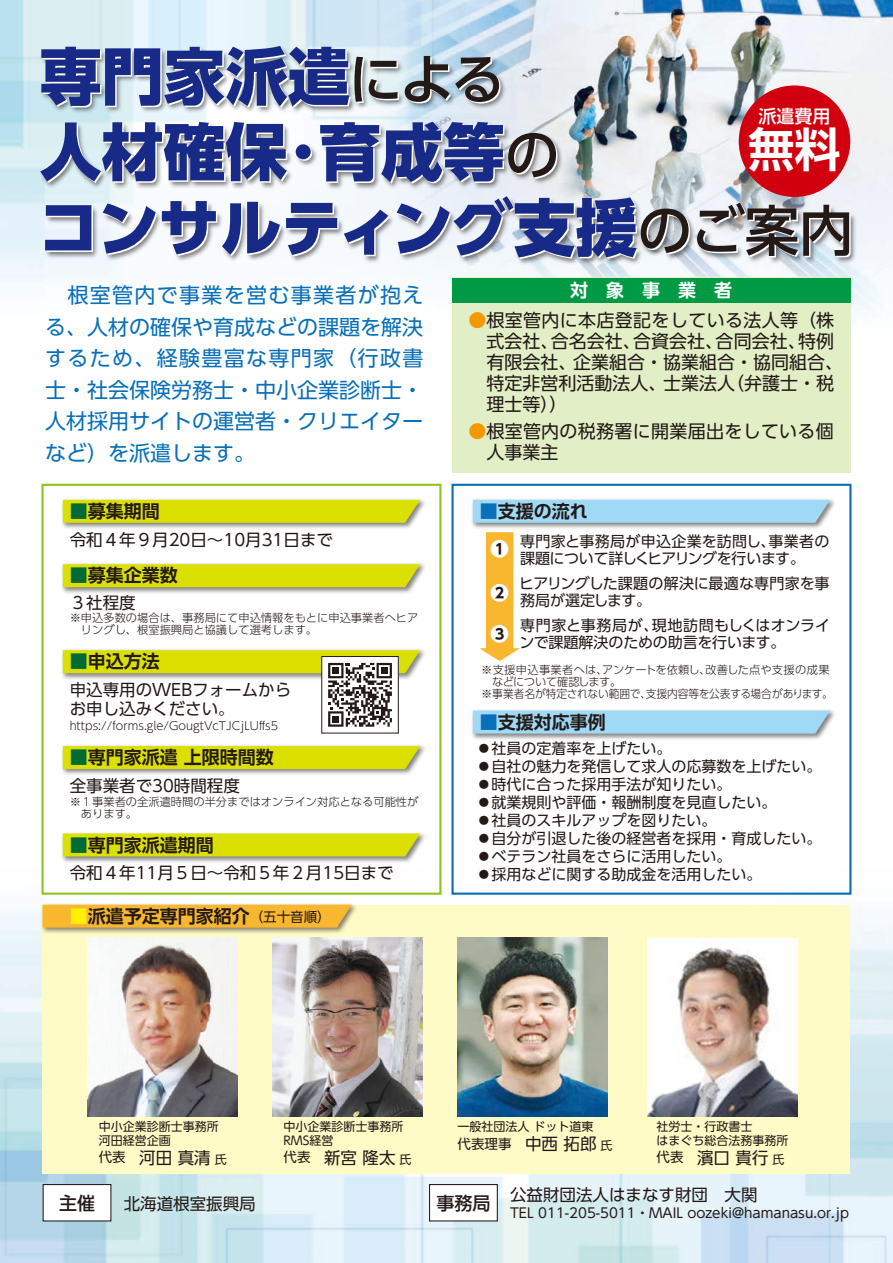
<style>
.page{position:relative;width:893px;height:1263px;background:#fff}
.page>*{position:absolute;margin:0;border:0;box-sizing:border-box;transform-origin:0 0}
.t1{font:800 61.95px/75.6px "UD Shin Go Pro";color:#182a88}
.t2{font:700 46.5px "UD Shin Go Pro De";color:#fff}
.t3{font:21px/31.5px "UD Shin Go Pro";color:#096fb8;text-align:justify}
.t4{font:700 18.9px "UD Shin Go Pro";color:#231916}
.t5{font:18px/21px "UD Shin Go Pro";color:#231916}
.t6{font:700 18px "UD Shin Go Pro De";color:#231916}
.t7{font:700 18px "UD Shin Go Pro De";color:#fff}
.t8{font:500 18px "UD Shin Go Pro";color:#231916}
.t9{font:500 18px "UD Shin Go Pro";color:#fff}
.t10{font:16.5px/19.5px "UD Shin Go Pro";color:#231916}
.t11{font:15px/16.5px "UD Shin Go Pro";color:#231916}
.t12{font:13.5px "UD Shin Go Pro";color:#231916}
.t13{font:12px/13.5px "UD Shin Go Pro";color:#231916}
.t14{font:300 11.25px/12px "UD Shin Go Pro";color:#231916}
.t15{font:300 11.25px "UD Shin Go Pro";letter-spacing:.025em;color:#231916}
.t16{font:300 11.25px "UD Shin Go Pro";letter-spacing:-.05em;color:#231916}
.s1{font-weight:500;font-size:54.45px;color:#231916}
.s2{color:#f39800}
.s3{color:#006935}
.s4{font-weight:300}
.s5{color:#fff100}
.s6{font-family:"UD Shin Go Pro";font-weight:400;font-size:13.5px}
.s7{color:#096fb8}
.s8{color:#fff}
.s9{font-size:13.5px}
.s10{font-size:12px}
.s11{font-size:16.5px}
</style>
<div class="page">
<img style="left:0;top:0;width:893px;height:310px">
<img style="left:0;top:862px;width:893px;height:401px">
<div style="left:430px;top:1184px;width:67px;height:37px;background:#fff"></div>
<div style="left:429px;top:1184px;width:69px;height:37px;border:1px solid #231916"></div>
<div style="left:43px;top:1184px;width:68px;height:37px;background:#fff"></div>
<div style="left:43px;top:1184px;width:68px;height:37px;border:1px solid #231916"></div>
<div style="left:452px;top:278px;width:399px;height:195px;background:#e2eec5"></div>
<div style="left:43px;top:905px;width:807px;height:268px;background:#fffbc7"></div>
<div style="left:451px;top:484px;width:400px;height:411px;border:2px solid #096fb8"></div>
<div style="left:452px;top:278px;width:399px;height:25px;background:#094"></div>
<img style="left:37px;top:42px;width:827px;height:243px">
<img style="left:472px;top:499px;width:363px;height:29px">
<div style="left:473px;top:500px;width:357px;height:23px;background:#9fd9f6"></div>
<img style="left:472px;top:710px;width:363px;height:29px">
<div style="left:473px;top:711px;width:357px;height:22px;background:#9fd9f6"></div>
<img style="left:38px;top:900px;width:323px;height:37px">
<div style="left:43px;top:905px;width:309px;height:23px;background:#f8b72f"></div>
<img style="left:62px;top:499px;width:363px;height:29px">
<div style="left:63px;top:500px;width:357px;height:23px;background:#dbe000"></div>
<img style="left:62px;top:563px;width:363px;height:30px">
<div style="left:63px;top:564px;width:357px;height:23px;background:#dbe000"></div>
<img style="left:62px;top:745px;width:363px;height:29px">
<div style="left:63px;top:746px;width:357px;height:23px;background:#dbe000"></div>
<img style="left:58px;top:833px;width:371px;height:32px">
<div style="left:63px;top:833px;width:357px;height:23px;background:#dbe000"></div>
<img style="left:458px;top:938px;width:149px;height:178px">
<img style="left:88px;top:938px;width:150px;height:178px">
<img style="left:273px;top:938px;width:150px;height:178px">
<img style="left:648px;top:938px;width:150px;height:178px">
<svg style="left:479px;top:532px;width:41px;height:129px"></svg>
<div style="left:41px;top:484px;width:400px;height:411px;border:2px solid #8fc41f"></div>
<img style="left:62px;top:649px;width:363px;height:28px">
<svg style="left:63px;top:650px;width:357px;height:77px"></svg>
<div style="left:381px;top:667px;width:6px;height:7px;background:#231916"></div>
<div style="left:739px;top:85px;width:111px;height:112px;background:#d0000f;border-radius:50%"></div>
<h1 class="t1" style="left:38px;top:37px;width:817px">専門家派遣<span class="s1">による<br></span>人材確保･育成等<span class="s1">の<br></span>コンサルティング支援<span class="s1">のご案内</span></h1>
<h3 class="t3" style="left:45px;top:279px;width:380px">　根室管内で事業を営む事業者が抱える、人材の確保や育成などの課題を解決するため、経験豊富な専門家（行政書士・社会保険労務士・中小企業診断士・人材採用サイトの運営者・クリエイターなど）を派遣します。</h3>
<p class="t9" style="left:758px;top:101px;width:73px">派遣費用</p>
<h2 class="t2" style="left:748px;top:112px;width:94px">無料</h2>
<p class="t7" style="left:570px;top:276px;width:163px">対　象　事　業　者</p>
<p class="t5" style="left:486px;top:309px;width:358px;text-indent:-18px"><span class="s2">●</span>根室管内に本店登記をしている法人等（株式会社、合名会社、合資会社、合同会社、特例有限会社、企業組合・協業組合・協同組合、特定非営利活動法人、士業法人（弁護士・税理士等））</p>
<p class="t5" style="left:486px;top:420px;width:349px;text-indent:-18px"><span class="s2">●</span>根室管内の税務署に開業届出をしている個人事業主</p>
<p class="t6" style="left:70px;top:496px;width:92px"><span class="s3">■</span>募集期間</p>
<p class="t10" style="left:70px;top:530px;width:265px">令和４年９月20日～10月31日まで</p>
<p class="t6" style="left:70px;top:561px;width:110px"><span class="s3">■</span>募集企業数</p>
<p class="t10" style="left:70px;top:592px;width:68px">３社程度</p>
<p class="t14" style="left:70px;top:612px;width:350px">※申込多数の場合は、事務局にて申込情報をもとに申込事業者へヒア　リングし、根室振興局と協議して選考します。</p>
<p class="t6" style="left:70px;top:647px;width:92px"><span class="s3">■</span>申込方法</p>
<p class="t10" style="left:70px;top:679px;width:223px">申込専用のWEBフォームからお申し込みください<span class="s4">。</span></p>
<p class="t14" style="left:70px;top:719px;width:210px">https://forms.gle/GougtVcTJCjLUffs5</p>
<p class="t6" style="left:70px;top:743px;width:205px"><span class="s3">■</span>専門家派遣 上限時間数</p>
<p class="t10" style="left:70px;top:776px;width:172px">全事業者で30時間程度</p>
<p class="t14" style="left:70px;top:795px;width:350px">※１事業者の全派遣時間の半分まではオンライン対応となる可能性が　あります。</p>
<p class="t6" style="left:70px;top:830px;width:146px"><span class="s3">■</span>専門家派遣期間</p>
<p class="t10" style="left:70px;top:863px;width:326px">令和４年11月５日～令和５年２月15日まで</p>
<p class="t6" style="left:70px;top:902px;width:263px"><span class="s5">■</span>派遣予定専門家紹介<span class="s6">（五十音順）</span></p>
<p class="t6" style="left:480px;top:496px;width:109px"><span class="s7">■</span>支援の流れ</p>
<p class="t11" style="left:520px;top:533px;width:311px">専門家と事務局が申込企業を訪問し、事業者の課題について詳しくヒアリングを行います。</p>
<p class="t11" style="left:519px;top:575px;width:312px">ヒアリングした課題の解決に最適な専門家を事務局が選定します。</p>
<p class="t11" style="left:520px;top:617px;width:312px">専門家と事務局が、現地訪問もしくはオンラインで課題解決のための助言を行います。</p>
<p class="t15" style="left:481px;top:661px;width:350px">※支援申込事業者へは、アンケートを依頼し、改善した点や支援の成果</p>
<p class="t16" style="left:492px;top:673px;width:131px">などについて確認します。</p>
<p class="t14" style="left:481px;top:688px;width:353px">※事業者名が特定されない範囲で、支援内容等を公表する場合があります。</p>
<p class="t4" style="left:490px;top:533px;width:20px">●<span class="s8">❶</span></p>
<p class="t4" style="left:490px;top:577px;width:20px">●<span class="s8">❷</span></p>
<p class="t4" style="left:490px;top:618px;width:20px">●<span class="s8">❸</span></p>
<p class="t6" style="left:480px;top:707px;width:127px"><span class="s7">■</span>支援対応事例</p>
<p class="t11" style="left:477px;top:739px;width:196px">●社員の定着率を上げたい。</p>
<p class="t11" style="left:477px;top:757px;width:346px">●自社の魅力を発信して求人の応募数を上げたい。</p>
<p class="t11" style="left:477px;top:775px;width:256px">●時代に合った採用手法が知りたい。</p>
<p class="t11" style="left:477px;top:793px;width:301px">●就業規則や評価・報酬制度を見直したい。</p>
<p class="t11" style="left:477px;top:811px;width:241px">●社員のスキルアップを図りたい。</p>
<p class="t11" style="left:477px;top:829px;width:346px">●自分が引退した後の経営者を採用・育成したい。</p>
<p class="t11" style="left:477px;top:847px;width:256px">●ベテラン社員をさらに活用したい。</p>
<p class="t11" style="left:477px;top:865px;width:286px">●採用などに関する助成金を活用したい。</p>
<p class="t13" style="left:99px;top:1119px;width:121px">中小企業診断士事務所河田経営企画</p>
<p class="t10" style="left:99px;top:1147px;width:129px"><span class="s9">代表　</span>河田 真清 <span class="s10">氏</span></p>
<p class="t13" style="left:284px;top:1119px;width:122px">中小企業診断士事務所<br>RMS経営</p>
<p class="t10" style="left:284px;top:1147px;width:129px"><span class="s9">代表　</span>新宮 隆太 <span class="s10">氏</span></p>
<p class="t13" style="left:458px;top:1119px;width:137px">一般社団法人 ドット道東</p>
<p class="t12" style="left:458px;top:1133px;width:156px">代表理事　<span class="s11">中西 拓郎</span> <sub>氏</sub></p>
<p class="t13" style="left:656px;top:1119px;width:133px">社労士・行政書士<br>はまぐち総合法務事務所</p>
<p class="t10" style="left:656px;top:1147px;width:129px"><span class="s9">代表　</span>濱口 貴行 <span class="s10">氏</span></p>
<p class="t8" style="left:59px;top:1188px;width:37px">主催</p>
<p class="t10" style="left:124px;top:1193px;width:133px">北海道根室振興局</p>
<p class="t8" style="left:436px;top:1188px;width:55px">事務局</p>
<p class="t10" style="left:510px;top:1184px;width:249px">公益財団法人はまなす財団　大関</p>
<p class="t12" style="left:510px;top:1202px;width:340px">TEL 011-205-5011・MAIL oozeki@hamanasu.or.jp</p>
</div>
